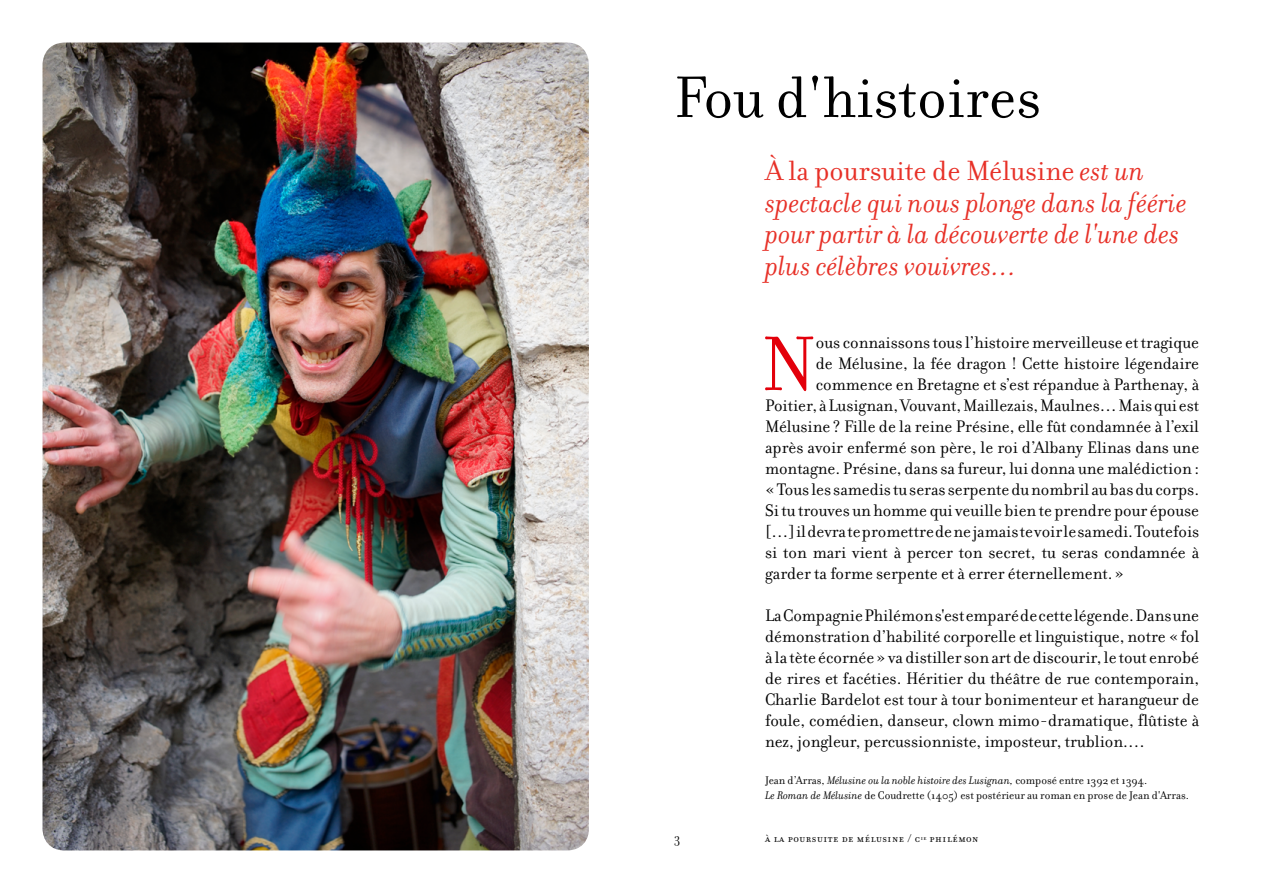
<style>
.page{position:relative;width:1263px;height:893px;background:#fff}
.page>*{position:absolute;margin:0;border:0;box-sizing:border-box;transform-origin:0 0}
.t1{font:83.1px "Filosofia OT";color:#e3000b}
.t2{font:63px "Filosofia OT";color:#000}
.t3{font:italic 30px/31.5px "Filosofia OT";color:#e73027}
.t4{font:18px/21px "Filosofia OT";color:#000;text-align:justify}
.t5{font:15px "Filosofia Grand OT";color:#000}
.t6{font:12px/15px "Filosofia OT";color:#000}
.t7{font:12px "Filosofia OT";letter-spacing:.05em;color:#000}
.s1{font-style:normal}
.s2{font-style:italic}
.s3{font-size:7.05px}
</style>
<div class="page">
<img style="left:43px;top:43px;width:546px;height:807px">
<h2 class="t2" style="left:674px;top:62px;width:369px">Fou d'histoires</h2>
<h3 class="t3" style="left:765px;top:156px;width:423px"><span class="s1">À la poursuite de Mélusine</span> est un spectacle qui nous plonge dans la féérie pour partir à la découverte de l'une des plus célèbres vouivres…</h3>
<h1 class="t1" style="left:762px;top:318px;width:56px">N</h1>
<p class="t4" style="left:816px;top:332px;width:385px">ous connaissons tous l’histoire merveilleuse et tragique</p>
<p class="t4" style="left:816px;top:353px;width:385px">de Mélusine, la fée dragon ! Cette histoire légendaire</p>
<p class="t4" style="left:816px;top:374px;width:385px">commence en Bretagne et s’est répandue à Parthenay, à</p>
<p class="t4" style="left:765px;top:395px;width:436px">Poitier, à Lusignan, Vouvant, Maillezais, Maulnes… Mais qui est</p>
<p class="t4" style="left:765px;top:416px;width:435px">Mélusine ? Fille de la reine Présine, elle fût condamnée à l’exil</p>
<p class="t4" style="left:765px;top:437px;width:436px">après avoir enfermé son père, le roi d’Albany Elinas dans une</p>
<p class="t4" style="left:765px;top:458px;width:436px">montagne. Présine, dans sa fureur, lui donna une malédiction :</p>
<p class="t4" style="left:765px;top:479px;width:435px">«Tous les samedis tu seras serpente du nombril au bas du corps.</p>
<p class="t4" style="left:765px;top:500px;width:436px">Si tu trouves un homme qui veuille bien te prendre pour épouse</p>
<p class="t4" style="left:765px;top:521px;width:436px">[…] il devra te promettre de ne jamais te voir le samedi. Toutefois</p>
<p class="t4" style="left:765px;top:542px;width:436px">si ton mari vient à percer ton secret, tu seras condamnée à</p>
<p class="t4" style="left:765px;top:563px;width:361px">garder ta forme serpente et à errer éternellement.»</p>
<p class="t4" style="left:765px;top:605px;width:436px">La Compagnie Philémon s'est emparé de cette légende. Dans une démonstration d’habilité corporelle et linguistique, notre «fol à la tète écornée» va distiller son art de discourir, le tout enrobé de rires et facéties. Héritier du théâtre de rue contemporain, Charlie Bardelot est tour à tour bonimenteur et harangueur de foule, comédien, danseur, clown mimo-dramatique, flûtiste à nez, jongleur, percussionniste, imposteur, trublion.…</p>
<p class="t6" style="left:765px;top:773px;width:425px">Jean d’Arras, <span class="s2">Mélusine ou la noble histoire des Lusignan,</span> composé entre 1392 et 1394.<br><span class="s2">Le Roman de Mélusine</span> de Coudrette (1405) est postérieur au roman en prose de Jean d'Arras.</p>
<p class="t5" style="left:674px;top:829px;width:8px">3</p>
<p class="t7" style="left:765px;top:831px;width:215px">à la poursuite de mélusine / c<span class="s3">ie</span> philémon</p>
</div>
